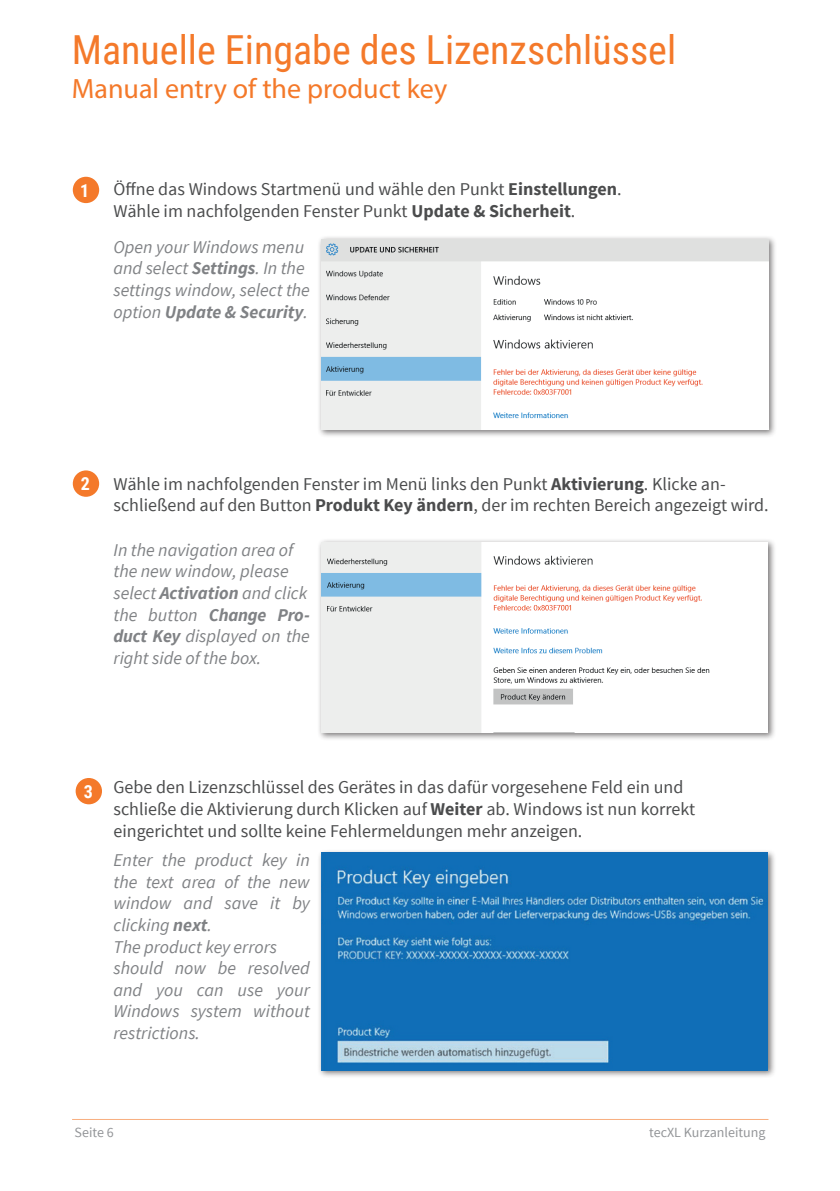
<style>
.page{position:relative;width:840px;height:1191px;background:#fff}
.page>*{position:absolute;margin:0;border:0;box-sizing:border-box;transform-origin:0 0}
.t1{font:40px "Roboto Condensed";color:#f4792a}
.t2{font:28px "Myriad Pro";color:#f4792a}
.t3{font:18px/21.6px "Source Sans Pro";color:#4b4c4d}
.t4{font:italic 18px/21.6px "Source Sans Pro";color:#808285}
.t5{font:700 18px "Roboto Condensed";color:#fff}
.t6{font:14px "Source Sans Pro";color:#939598}
.s1{font-weight:700}
</style>
<div class="page">
<hr style="left:72px;top:1119px;width:696px;height:1px;background:#f4792a">
<div style="left:317px;top:235px;width:459px;height:203px;background:#231f20;opacity:.6"></div>
<img style="left:321px;top:239px;width:447px;height:190px">
<div style="left:317px;top:538px;width:459px;height:203px;background:#231f20;opacity:.6"></div>
<img style="left:321px;top:542px;width:446px;height:190px">
<div style="left:317px;top:848px;width:459px;height:230px;background:#231f20;opacity:.6"></div>
<img style="left:321px;top:852px;width:446px;height:218px">
<div style="left:72px;top:176px;width:28px;height:28px;background:#f4792a;border-radius:50%"></div>
<div style="left:71px;top:175px;width:30px;height:30px;border:2px solid #fff;border-radius:50%"></div>
<div style="left:72px;top:469px;width:28px;height:29px;background:#f4792a;border-radius:50%"></div>
<div style="left:71px;top:468px;width:30px;height:31px;border:2px solid #fff;border-radius:50%"></div>
<div style="left:75px;top:777px;width:28px;height:28px;background:#f4792a;border-radius:50%"></div>
<div style="left:74px;top:776px;width:30px;height:30px;border:2px solid #fff;border-radius:50%"></div>
<h1 class="t1" style="left:72px;top:22px;width:605px">Manuelle Eingabe des Lizenzschlüssel</h1>
<h2 class="t2" style="left:72px;top:71px;width:376px">Manual entry of the product key</h2>
<p class="t5" style="left:80px;top:178px;width:11px">1</p>
<p class="t3" style="left:113px;top:178px;width:509px">Öffne das Windows Startmenü und wähle den Punkt <span class="s1">Einstellungen</span>.<br>Wähle im nachfolgenden Fenster Punkt <span class="s1">Update &amp; Sicherheit</span>.</p>
<p class="t4" style="left:113px;top:236px;width:198px">Open your Windows menu and select <span class="s1">Settings</span>. In the settings window, select the option <span class="s1">Update &amp; Security</span>.</p>
<p class="t5" style="left:81px;top:471px;width:11px">2</p>
<p class="t3" style="left:113px;top:473px;width:656px">Wähle im nachfolgenden Fenster im Menü links den Punkt <span class="s1">Aktivierung</span>. Klicke an&shy;schließend auf den Button <span class="s1">Produkt Key ändern</span>, der im rechten Bereich angezeigt wird.</p>
<p class="t4" style="left:113px;top:539px;width:198px">In the navigation area of the new window, please select <span class="s1">Activation</span> and click the button <span class="s1">Change Pro&shy;duct Key</span> displayed on the right side of the box.</p>
<p class="t5" style="left:84px;top:779px;width:11px">3</p>
<p class="t3" style="left:113px;top:777px;width:582px">Gebe den Lizenzschlüssel des Gerätes in das dafür vorgesehene Feld ein und schließe die Aktivierung durch Klicken auf <span class="s1">Weiter</span> ab. Windows ist nun korrekt eingerichtet und sollte keine Fehlermeldungen mehr anzeigen.</p>
<p class="t4" style="left:113px;top:849px;width:198px">Enter the product key in the text area of the new window and save it by clicking <span class="s1">next</span>.<br>The product key errors should now be resolved and you can use your<br>Windows system without restrictions.</p>
<p class="t6" style="left:75px;top:1124px;width:41px">Seite 6</p>
<p class="t6" style="left:648px;top:1124px;width:118px">tecXL Kurzanleitung</p>
</div>
